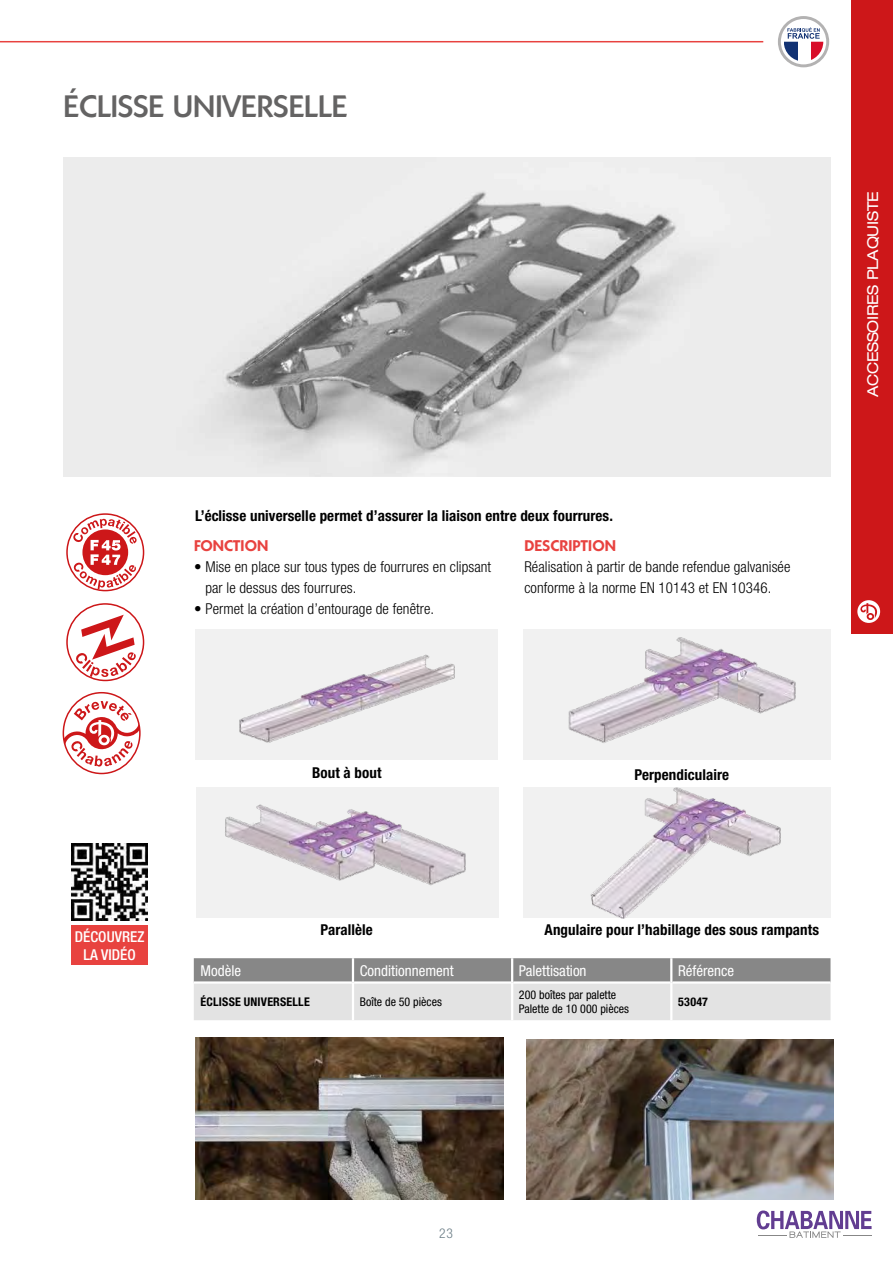
<style>
.page{position:relative;width:893px;height:1263px;background:#fff}
.page>*{position:absolute;margin:0;border:0;box-sizing:border-box;transform-origin:0 0}
.t1{font:500 30px "Koblenz Serial";color:#646363}
.t2{font:300 condensed 15px/21px "Helvetica Neue LT Std";letter-spacing:.005em;color:#000}
.t3{font:700 condensed 15px "Helvetica Neue LT Std";letter-spacing:.005em;color:#000}
.t4{font:condensed 15px "Helvetica Neue LT Std";color:#fff}
.t5{font:expanded 15px "Helvetica Neue LT Std";letter-spacing:-.02em;color:#fff}
.t6{font:700 15px "Koblenz Serial";letter-spacing:.005em;color:#e8423f}
.t7{font:500 condensed 15px/18px "Helvetica Neue LT Std";letter-spacing:.005em;color:#fff;text-align:center}
.t8{font:300 condensed 13.5px "Helvetica Neue LT Std";color:#6a7c85}
.t9{font:condensed 12px/14.4px "Helvetica Neue LT Std";color:#000}
.t10{font:700 condensed 12px "Helvetica Neue LT Std";letter-spacing:.015em;color:#000}
</style>
<div class="page">
<svg style="left:757px;top:1210px;width:115px;height:28px"></svg>
<img style="left:64px;top:158px;width:766px;height:319px">
<div style="left:851px;top:0;width:42px;height:634px;background:#cd1719"></div>
<svg style="left:778px;top:16px;width:51px;height:51px"></svg>
<svg style="left:194px;top:958px;width:636px;height:62px;background:#bfbfbf"></svg>
<hr style="left:194px;top:981px;width:158px;height:3px;background:#fff">
<hr style="left:354px;top:981px;width:157px;height:3px;background:#fff">
<hr style="left:513px;top:981px;width:157px;height:3px;background:#fff">
<hr style="left:672px;top:981px;width:158px;height:3px;background:#fff">
<hr style="left:352px;top:958px;width:2px;height:24px;background:#fff">
<hr style="left:511px;top:958px;width:2px;height:24px;background:#fff">
<hr style="left:670px;top:958px;width:2px;height:24px;background:#fff">
<hr style="left:511px;top:982px;width:2px;height:38px;background:#fff">
<hr style="left:670px;top:982px;width:2px;height:38px;background:#fff">
<hr style="left:352px;top:982px;width:2px;height:38px;background:#fff">
<svg style="left:67px;top:514px;width:77px;height:77px"></svg>
<div style="left:66px;top:513px;width:78px;height:78px;border:2px solid #cd1719;border-radius:50%"></div>
<svg style="left:67px;top:604px;width:77px;height:76px"></svg>
<div style="left:66px;top:603px;width:78px;height:78px;border:2px solid #cd1719;border-radius:50%"></div>
<svg style="left:63px;top:693px;width:77px;height:80px"></svg>
<div style="left:63px;top:692px;width:78px;height:82px;border:2px solid #cd1719;border-radius:50%"></div>
<img style="left:527px;top:1039px;width:306px;height:160px">
<img style="left:195px;top:1037px;width:308px;height:162px">
<div style="left:71px;top:925px;width:77px;height:40px;background:#e8423f"></div>
<img style="left:71px;top:844px;width:77px;height:76px">
<div style="left:195px;top:629px;width:303px;height:131px;background:#f1f1f1"></div>
<img style="left:239px;top:654px;width:216px;height:89px">
<div style="left:523px;top:629px;width:307px;height:131px;background:#f1f1f1"></div>
<img style="left:568px;top:637px;width:228px;height:106px">
<div style="left:523px;top:787px;width:307px;height:131px;background:#f1f1f1"></div>
<img style="left:590px;top:787px;width:191px;height:131px">
<div style="left:196px;top:787px;width:303px;height:131px;background:#f1f1f1"></div>
<img style="left:225px;top:804px;width:241px;height:82px">
<hr style="left:0;top:41px;width:763px;height:1px;background:#e8423f">
<svg style="left:857px;top:600px;width:23px;height:23px"></svg>
<h1 class="t1" style="left:64px;top:88px;width:285px">ÉCLISSE UNIVERSELLE</h1>
<p class="t3" style="left:195px;top:507px;width:419px">L’éclisse universelle permet d’assurer la liaison entre deux fourrures.</p>
<p class="t6" style="left:194px;top:537px;width:76px">FONCTION</p>
<p class="t2" style="left:205px;top:556px;width:287px;text-indent:-11px">• Mise en place sur tous types de fourrures en clipsant par le dessus des fourrures.</p>
<p class="t2" style="left:194px;top:598px;width:242px">• Permet la création d’entourage de fenêtre.</p>
<p class="t6" style="left:524px;top:537px;width:93px">DESCRIPTION</p>
<p class="t2" style="left:524px;top:556px;width:268px">Réalisation à partir de bande refendue galvanisée conforme à la norme EN 10143 et EN 10346.</p>
<p class="t5" style="left:864px;top:397px;width:207px;rotate:-90deg">ACCESSOIRES PLAQUISTE</p>
<p class="t7" style="left:75px;top:927px;width:71px">DÉCOUVREZ<br>LA VIDÉO</p>
<p class="t3" style="left:312px;top:764px;width:71px">Bout à bout</p>
<p class="t3" style="left:635px;top:766px;width:96px">Perpendiculaire</p>
<p class="t3" style="left:321px;top:921px;width:54px">Parallèle</p>
<p class="t3" style="left:545px;top:921px;width:276px">Angulaire pour l’habillage des sous rampants</p>
<p class="t4" style="left:201px;top:962px;width:42px">Modèle</p>
<p class="t4" style="left:360px;top:962px;width:95px">Conditionnement</p>
<p class="t4" style="left:519px;top:962px;width:69px">Palettisation</p>
<p class="t4" style="left:678px;top:962px;width:58px">Référence</p>
<p class="t10" style="left:201px;top:995px;width:111px">ÉCLISSE UNIVERSELLE</p>
<p class="t9" style="left:360px;top:995px;width:84px">Boîte de 50 pièces</p>
<p class="t9" style="left:519px;top:987px;width:112px">200 boîtes par palette<br>Palette de 10 000 pièces</p>
<p class="t10" style="left:678px;top:995px;width:31px">53047</p>
<p class="t8" style="left:439px;top:1225px;width:15px">23</p>
</div>
